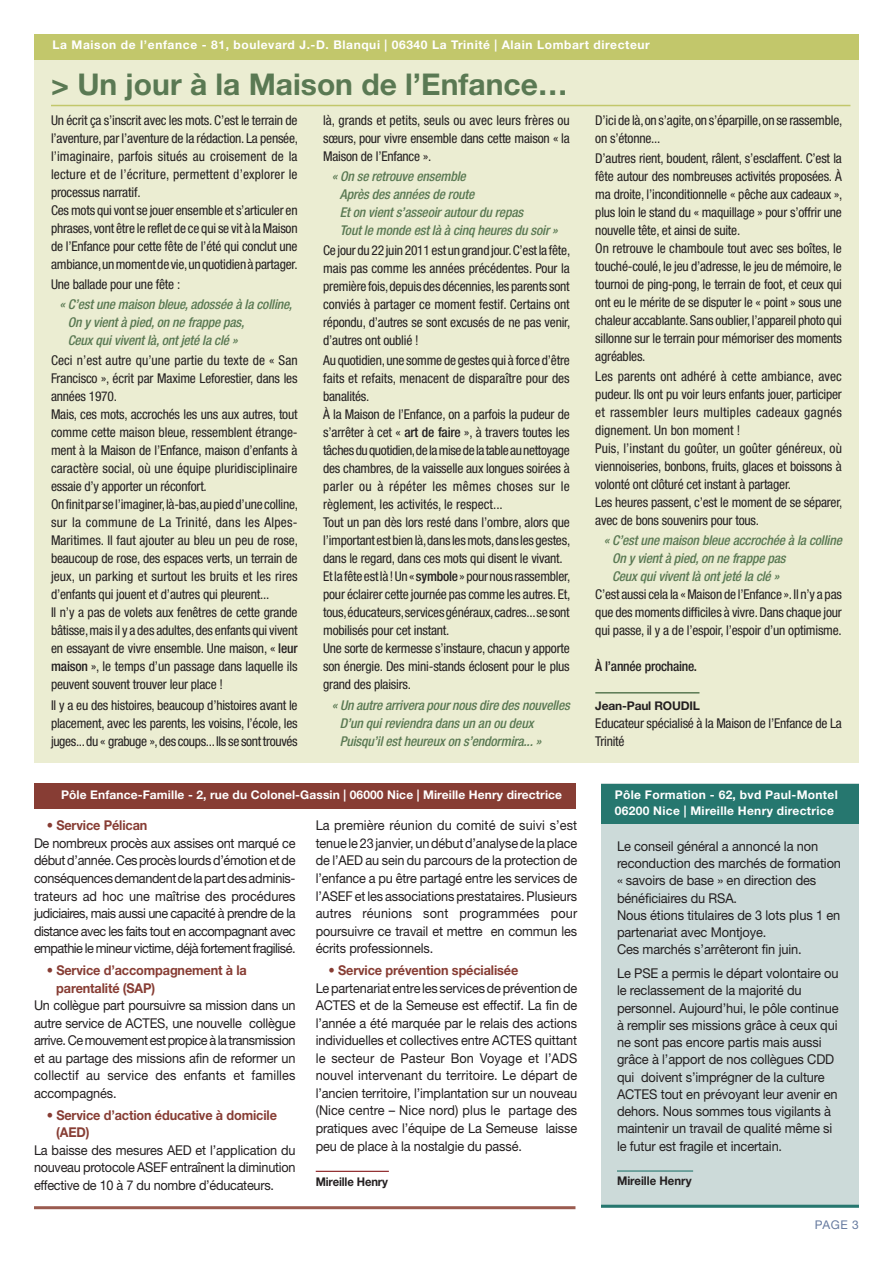
<style>
.page{position:relative;width:893px;height:1263px;background:#fff}
.page>*{position:absolute;margin:0;border:0;box-sizing:border-box;transform-origin:0 0}
.t1{font:700 30px "Helvetica Neue";color:#5a7953}
.t2{font:condensed 13.5px/18px "Helvetica Neue";letter-spacing:-.015em;color:#231f20}
.t3{font:13.5px/17.5px "Helvetica Neue";letter-spacing:-.01em;color:#231f20;text-align:justify;scale:.94 1}
.t4{font:13.5px/17.2px "Helvetica Neue";letter-spacing:-.01em;color:#231f20;scale:.95 1}
.t5{font:italic 500 condensed 13.5px/18px "Helvetica Neue";letter-spacing:-.01em;color:#5a7953}
.t6{font:700 13.5px/17.5px "Helvetica Neue";letter-spacing:-.01em;color:#873d34;scale:.94 1}
.t7{font:500 condensed 13.5px "Helvetica Neue";letter-spacing:-.015em;color:#231f20}
.t8{font:700 12px/15.8px "Helvetica Neue";letter-spacing:.025em;color:#fff}
.t9{font:700 12px "Helvetica Neue";letter-spacing:.05em;color:#fff}
.t10{font:700 12px "Helvetica Neue";letter-spacing:-.01em;color:#231f20}
.t11{font:700 12px "Helvetica Neue";letter-spacing:-.01em;color:#231f20;scale:.94 1}
.t12{font:700 12px "Helvetica Neue";letter-spacing:-.01em;color:#231f20;scale:.95 1}
.t13{font:12px "Helvetica Neue";color:#677ba0}
.s1{font-weight:500}
</style>
<div class="page">
<div style="left:34px;top:784px;width:541px;height:25px;background:#873d34"></div>
<hr style="left:316px;top:1171px;width:73px;height:1px;background:#86191b">
<div style="left:601px;top:784px;width:258px;height:424px;background:#ccdad9"></div>
<div style="left:601px;top:784px;width:258px;height:39px;background:#26776f"></div>
<hr style="left:617px;top:1170px;width:76px;height:1px;background:#26776f">
<hr style="left:601px;top:1205px;width:258px;height:3px;background:#26776f">
<div style="left:34px;top:34px;width:825px;height:729px;background:#ebedd2"></div>
<div style="left:34px;top:34px;width:825px;height:26px;background:#c2c76b"></div>
<hr style="left:595px;top:692px;width:104px;height:1px;background:#5a7953">
<hr style="left:51px;top:105px;width:799px;height:1px;background:#c2c76b">
<hr style="left:34px;top:1206px;width:541px;height:3px;background:#9a5b4f">
<p class="t9" style="left:53px;top:41px;width:599px">La Maison de l’enfance - 81, boulevard J.-D. Blanqui | 06340 La Trinité | Alain Lombart directeur</p>
<h1 class="t1" style="left:51px;top:73px;width:518px">&gt; Un jour à la Maison de l’Enfance…</h1>
<p class="t2" style="left:323px;top:112px;width:248px;text-align:justify">là, grands et petits, seuls ou avec leurs frères ou sœurs, pour vivre ensemble dans cette maison « la Maison de l’Enfance ».</p>
<p class="t5" style="left:340px;top:169px;width:219px;text-indent:-8px">« On se retrouve ensemble<br>Après des années de route<br>Et on vient s’asseoir autour du repas<br>Tout le monde est là à cinq heures du soir »</p>
<p class="t2" style="left:323px;top:243px;width:249px;text-align:justify">Ce jour du22juin2011est un grand jour.C’estla fête, mais pas comme les années précédentes. Pour la première fois,depuis des décennies,les parents sont conviés à partager ce moment festif. Certains ont répondu, d’autres se sont excusés de ne pas venir, d’autres ont oublié !</p>
<p class="t2" style="left:323px;top:353px;width:249px">Au quotidien,une somme de gestes qui à force d’être faits et refaits, menacent de disparaître pour des banalités.<br>À la Maison de l’Enfance, on a parfois la pudeur de s’arrêter à cet « <span class="s1">art de faire</span> », à travers toutes les tâchesduquotidien,delamisedelatableaunettoyage des chambres, de la vaisselle aux longues soirées à parler ou à répéter les mêmes choses sur le règlement, les activités, le respect...<br>Tout un pan dès lors resté dans l’ombre, alors que l’importantestbienlà,dans lesmots,dans lesgestes, dans le regard, dans ces mots qui disent le vivant.<br>Etlafêteestlà!Un« <span class="s1">symbole</span>»pournous rassembler, pour éclairer cette journée pas comme les autres. Et, tous,éducateurs,servicesgénéraux,cadres...sesont mobilisés pour cet instant.<br>Une sorte de kermesse s’instaure, chacun y apporte son énergie. Des mini-stands éclosent pour le plus grand des plaisirs.</p>
<p class="t5" style="left:340px;top:697px;width:232px;text-indent:-8px">« Un autre arrivera pour nous dire des nouvelles<br>D’un qui reviendra dans un an ou deux<br>Puisqu’il est heureux on s’endormira... »</p>
<p class="t2" style="left:51px;top:112px;width:249px">Un écrit ça s’inscrit avec les mots. C’est le terrain de l’aventure, par l’aventure de la rédaction. La pensée, l’imaginaire, parfois situés au croisement de la lecture et de l’écriture, permettent d’explorer le processus narratif.<br>Ces mots qui vont se jouer ensemble et s’articuler en phrases, vont être le reflet de ce qui se vit à la Maison de l’Enfance pour cette fête de l’été qui conclut une ambiance,unmomentdevie,unquotidienàpartager.</p>
<p class="t2" style="left:51px;top:276px;width:131px">Une ballade pour une fête :</p>
<p class="t5" style="left:68px;top:297px;width:226px;text-indent:-8px">« C’est une maison bleue, adossée à la colline,<br>On y vient à pied, on ne frappe pas,<br>Ceux qui vivent là, ont jeté la clé »</p>
<p class="t2" style="left:51px;top:353px;width:249px">Ceci n’est autre qu’une partie du texte de « San Francisco », écrit par Maxime Leforestier, dans les années 1970.<br>Mais, ces mots, accrochés les uns aux autres, tout comme cette maison bleue, ressemblent étrange&shy;ment à la Maison de l’Enfance, maison d’enfants à caractère social, où une équipe pluridisciplinaire essaie d’y apporter un réconfort.<br>Onfinitpar sel’imaginer,là-bas,aupiedd’unecolline, sur la commune de La Trinité, dans les Alpes-Maritimes. Il faut ajouter au bleu un peu de rose, beaucoup de rose, des espaces verts, un terrain de jeux, un parking et surtout les bruits et les rires d’enfants qui jouent et d’autres qui pleurent...<br>Il n’y a pas de volets aux fenêtres de cette grande bâtisse,mais il y a des adultes,des enfants qui vivent en essayant de vivre ensemble. Une maison, « <span class="s1">leur maison</span> », le temps d’un passage dans laquelle ils peuvent souvent trouver leur place !</p>
<p class="t2" style="left:51px;top:697px;width:248px;text-align:justify">Il y a eu des histoires, beaucoup d’histoires avant le placement, avec les parents, les voisins, l’école, les juges...du « grabuge »,des coups...Ils se sonttrouvés</p>
<p class="t8" style="left:61px;top:788px;width:503px">Pôle Enfance-Famille - 2, rue du Colonel-Gassin | 06000 Nice | Mireille Henry directrice</p>
<p class="t6" style="left:47px;top:818px;width:109px">• Service Pélican</p>
<p class="t3" style="left:34px;top:836px;width:280px">De nombreux procès aux assises ont marqué ce début d’année.Ces procès lourds d’émotionet de conséquencesdemandentdelapartdesadminis&shy;trateurs ad hoc une maîtrise des procédures judiciaires, mais aussi une capacité à prendre de la distance avec les faits tout en accompagnant avec empathie le mineur victime, déjà fortement fragilisé.</p>
<p class="t6" style="left:56px;top:963px;width:204px;text-indent:-10px">• Service d’accompagnement à la parentalité (SAP)</p>
<p class="t3" style="left:34px;top:998px;width:280px">Un collègue part poursuivre sa mission dans un autre service de ACTES, une nouvelle collègue arrive. Ce mouvement est propice à la transmission et au partage des missions afin de reformer un collectif au service des enfants et familles accompagnés.</p>
<p class="t6" style="left:56px;top:1107px;width:236px;text-indent:-10px">• Service d’action éducative à domicile (AED)</p>
<p class="t3" style="left:34px;top:1142px;width:280px">La baisse des mesures AED et l’application du nouveau protocole ASEF entraînent la diminution effective de 10 à 7 du nombre d’éducateurs.</p>
<p class="t3" style="left:316px;top:818px;width:280px">La première réunion du comité de suivi s’est tenuele23janvier,undébutd’analysedelaplace de l’AED au sein du parcours de la protection de l’enfance a pu être partagé entre les services de l’ASEF et les associations prestataires. Plusieurs autres réunions sont programmées pour poursuivre ce travail et mettre en commun les écrits professionnels.</p>
<p class="t6" style="left:328px;top:963px;width:203px">• Service prévention spécialisée</p>
<p class="t3" style="left:316px;top:980px;width:280px">Lepartenariatentreles servicesdepréventionde ACTES et de la Semeuse est effectif. La fin de l’année a été marquée par le relais des actions individuelles et collectives entre ACTES quittant le secteur de Pasteur Bon Voyage et l’ADS nouvel intervenant du territoire. Le départ de l’ancien territoire, l’implantation sur un nouveau (Nice centre – Nice nord) plus le partage des pratiques avec l’équipe de La Semeuse laisse peu de place à la nostalgie du passé.</p>
<p class="t11" style="left:316px;top:1177px;width:78px">Mireille Henry</p>
<p class="t2" style="left:595px;top:112px;width:249px">D’ici de là,on s’agite,on s’éparpille,on se rassemble, on s’étonne...</p>
<p class="t2" style="left:595px;top:150px;width:249px">D’autres rient, boudent, râlent, s’esclaffent. C’est la fête autour des nombreuses activités proposées. À ma droite, l’inconditionnelle « pêche aux cadeaux », plus loin le stand du « maquillage » pour s’offrir une nouvelle tête, et ainsi de suite.<br>On retrouve le chamboule tout avec ses boîtes, le touché-coulé, le jeu d’adresse, le jeu de mémoire, le tournoi de ping-pong, le terrain de foot, et ceux qui ont eu le mérite de se disputer le « point » sous une chaleur accablante.Sans oublier,l’appareil photo qui sillonne sur le terrain pour mémoriser des moments agréables.</p>
<p class="t2" style="left:595px;top:369px;width:249px">Les parents ont adhéré à cette ambiance, avec pudeur. Ils ont pu voir leurs enfants jouer, participer et rassembler leurs multiples cadeaux gagnés dignement. Un bon moment !<br>Puis, l’instant du goûter, un goûter généreux, où viennoiseries, bonbons, fruits, glaces et boissons à volonté ont clôturé cet instant à partager.<br>Les heures passent, c’est le moment de se séparer, avec de bons souvenirs pour tous.</p>
<p class="t5" style="left:612px;top:533px;width:231px;text-indent:-8px">« C’est une maison bleue accrochée à la colline<br>On y vient à pied, on ne frappe pas<br>Ceux qui vivent là ont jeté la clé »</p>
<p class="t2" style="left:595px;top:587px;width:248px;text-align:justify">C’est aussi cela la «Maison de l’Enfance ».Il n’y a pas que des moments difficiles à vivre.Dans chaque jour qui passe, il y a de l’espoir, l’espoir d’un optimisme.</p>
<p class="t7" style="left:595px;top:662px;width:103px">À l’année prochaine.</p>
<p class="t10" style="left:595px;top:701px;width:106px">Jean-Paul ROUDIL</p>
<p class="t2" style="left:595px;top:715px;width:248px">Educateur spécialisé à la Maison de l’Enfance de La<br>Trinité</p>
<p class="t8" style="left:615px;top:788px;width:224px">Pôle Formation - 62, bvd Paul-Montel<br>06200 Nice | Mireille Henry directrice</p>
<p class="t4" style="left:617px;top:839px;width:237px">Le conseil général a annoncé la non reconduction des marchés de formation « savoirs de base » en direction des bénéficiaires du RSA.<br>Nous étions titulaires de 3 lots plus 1 en partenariat avec Montjoye.<br>Ces marchés s’arrêteront fin juin.</p>
<p class="t4" style="left:617px;top:966px;width:235px">Le PSE a permis le départ volontaire ou le reclassement de la majorité du personnel. Aujourd’hui, le pôle continue à remplir ses missions grâce à ceux qui ne sont pas encore partis mais aussi grâce à l’apport de nos collègues CDD qui doivent s’imprégner de la culture ACTES tout en prévoyant leur avenir en dehors. Nous sommes tous vigilants à maintenir un travail de qualité même si le futur est fragile et incertain.</p>
<p class="t12" style="left:617px;top:1176px;width:80px">Mireille Henry</p>
<p class="t13" style="left:815px;top:1220px;width:46px">PAGE 3</p>
</div>
